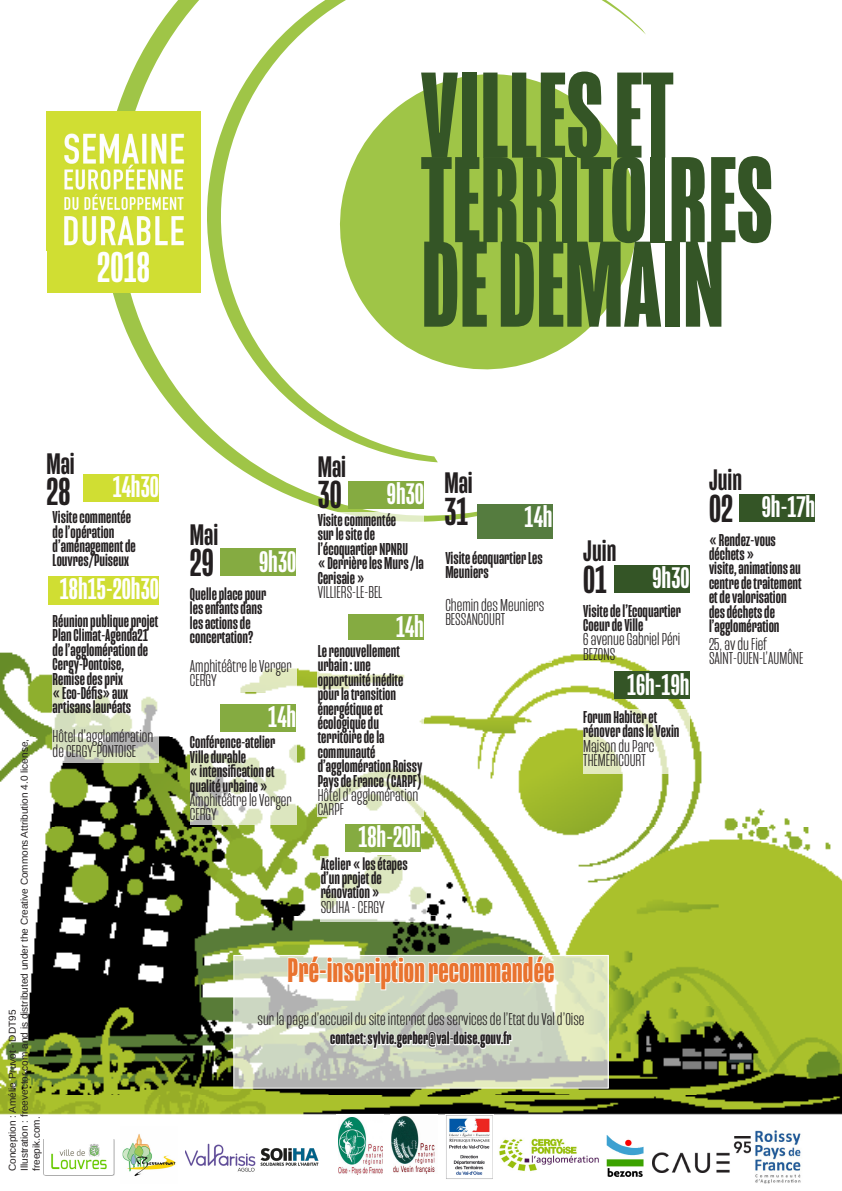
<style>
.page{position:relative;width:842px;height:1191px;background:#fff}
.page>*{position:absolute;margin:0;border:0;box-sizing:border-box;transform-origin:0 0}
.t1{font:700 125.1px "Mongoose";color:#345526}
.t2{font:500 44px "Mongoose";color:#fff}
.t3{font:500 40px "Mongoose";color:#231f20}
.t4{font:700 35px "Mongoose";color:#e9732f}
.t5{font:500 30.4px "Mongoose";color:#fff}
.t6{font:500 30.4px "Mongoose";color:#231f20}
.t7{font:500 17.6px/14.4px "Mongoose";color:#231f20}
.t8{font:300 17.6px/14.4px "Mongoose";color:#231f20}
.t9{font:700 17.6px "Mongoose";color:#231f20}
.t10{font:10px/12px "Liberation Sans";color:#231f20}
</style>
<div class="page">
<img style="left:0;top:652px;width:842px;height:462px">
<svg style="left:74px;top:0;width:403px;height:522px"></svg>
<svg style="left:320px;top:74px;width:317px;height:314px"></svg>
<svg style="left:583px;top:709px;width:107px;height:65px"></svg>
<div style="left:614px;top:565px;width:76px;height:27px;background:#345526"></div>
<div style="left:614px;top:671px;width:76px;height:28px;background:#345526"></div>
<div style="left:740px;top:494px;width:75px;height:27px;background:#345526"></div>
<img style="left:47px;top:112px;width:154px;height:137px">
<div style="left:47px;top:249px;width:154px;height:43px;background:#d0de33"></div>
<img style="left:446px;top:1115px;width:47px;height:64px">
<img style="left:499px;top:1138px;width:100px;height:34px">
<img style="left:391px;top:1115px;width:44px;height:59px">
<img style="left:338px;top:1117px;width:44px;height:57px">
<img style="left:652px;top:1136px;width:98px;height:36px">
<img style="left:185px;top:1143px;width:70px;height:29px">
<img style="left:260px;top:1148px;width:59px;height:18px">
<div style="left:477px;top:504px;width:76px;height:35px;background:#557c3f"></div>
<div style="left:445px;top:551px;width:107px;height:112px;background:#fff"></div>
<div style="left:190px;top:586px;width:106px;height:106px;background:#fff"></div>
<svg style="left:190px;top:735px;width:106px;height:89px"></svg>
<div style="left:221px;top:549px;width:75px;height:27px;background:#85ab41"></div>
<div style="left:221px;top:704px;width:75px;height:27px;background:#85ab41"></div>
<img style="left:122px;top:1134px;width:54px;height:42px">
<img style="left:606px;top:1135px;width:38px;height:42px">
<img style="left:755px;top:1131px;width:46px;height:52px">
<img style="left:44px;top:1139px;width:70px;height:36px">
<svg style="left:53px;top:652px;width:106px;height:111px"></svg>
<div style="left:48px;top:576px;width:111px;height:29px;background:#d0de33"></div>
<div style="left:83px;top:474px;width:76px;height:27px;background:#d0de33"></div>
<div style="left:348px;top:481px;width:76px;height:27px;background:#85ab41"></div>
<div style="left:348px;top:614px;width:76px;height:26px;background:#85ab41"></div>
<div style="left:318px;top:513px;width:106px;height:94px;background:#fff"></div>
<svg style="left:321px;top:856px;width:106px;height:65px"></svg>
<svg style="left:318px;top:652px;width:106px;height:164px"></svg>
<div style="left:345px;top:824px;width:76px;height:27px;background:#85ab41"></div>
<svg style="left:235px;top:957px;width:372px;height:129px;background:#ccd2be"></svg>
<svg style="left:287px;top:921px;width:269px;height:129px"></svg>
<div style="left:233px;top:955px;width:376px;height:133px;border:1px solid #fff"></div>
<p class="t2" style="left:97px;top:242px;width:54px">2018</p>
<p class="t1" style="left:421px;top:44px;width:254px">VILLES ET</p>
<p class="t1" style="left:421px;top:129px;width:354px">TERRITOIRES</p>
<p class="t1" style="left:421px;top:213px;width:305px">DE DEMAIN</p>
<p class="t6" style="left:46px;top:446px;width:30px">Mai</p>
<p class="t3" style="left:46px;top:468px;width:25px">28</p>
<p class="t5" style="left:113px;top:469px;width:48px">14h30</p>
<p class="t7" style="left:53px;top:510px;width:85px">Visite commentée de l’opération d’aménagement de<br>Louvres/Puiseux</p>
<p class="t10" style="left:18px;top:1171px;width:433px;rotate:-90deg">Illustration : freevector.com and is distributed under the Creative Commons Attribution 4.0 license, freepik.com.</p>
<p class="t10" style="left:6px;top:1171px;width:163px;rotate:-90deg">Conception : Amélie Pruvot - DDT95</p>
<p class="t5" style="left:60px;top:571px;width:101px">18h15-20h30</p>
<p class="t7" style="left:53px;top:614px;width:107px">Réunion publique projet<br>Plan Climat-Agenda21 de l’agglomération de<br>Cergy-Pontoise,</p>
<p class="t7" style="left:53px;top:672px;width:72px">Remise des prix</p>
<p class="t7" style="left:53px;top:686px;width:80px">« Eco-Défis» aux artisans lauréats</p>
<p class="t8" style="left:53px;top:729px;width:102px">Hôtel d’agglomération de CERGY-PONTOISE</p>
<p class="t6" style="left:190px;top:517px;width:30px">Mai</p>
<p class="t3" style="left:190px;top:539px;width:25px">29</p>
<p class="t7" style="left:190px;top:587px;width:78px">Quelle place pour les enfants dans les actions de concertation?</p>
<p class="t8" style="left:190px;top:659px;width:103px">Amphitéâtre le Verger<br>CERGY</p>
<p class="t5" style="left:259px;top:544px;width:39px">9h30</p>
<p class="t5" style="left:268px;top:699px;width:29px">14h</p>
<p class="t7" style="left:190px;top:735px;width:87px">Conférence-atelier<br>Ville durable<br>« intensification et qualité urbaine »</p>
<p class="t8" style="left:190px;top:793px;width:103px">Amphitéâtre le Verger<br>CERGY</p>
<p class="t6" style="left:318px;top:450px;width:30px">Mai</p>
<p class="t3" style="left:318px;top:472px;width:25px">30</p>
<p class="t5" style="left:387px;top:476px;width:39px">9h30</p>
<p class="t7" style="left:318px;top:513px;width:80px">Visite commentée</p>
<p class="t7" style="left:318px;top:527px;width:108px">sur le site de l’écoquartier NPNRU<br>« Derrière les Murs /la<br>Cerisaie »</p>
<p class="t8" style="left:318px;top:585px;width:66px">VILLIERS-LE-BEL</p>
<p class="t5" style="left:396px;top:609px;width:29px">14h</p>
<p class="t7" style="left:318px;top:644px;width:106px">Le renouvellement urbain : une opportunité inédite pour la transition énergétique et écologique du territoire de la communauté d’agglomération Roissy<br>Pays de France (CARPF)</p>
<p class="t8" style="left:318px;top:788px;width:102px">Hôtel d’agglomération<br>CARPF</p>
<p class="t5" style="left:358px;top:819px;width:64px">18h-20h</p>
<p class="t7" style="left:321px;top:856px;width:88px">Atelier « les étapes d’un projet de rénovation »</p>
<p class="t8" style="left:321px;top:900px;width:66px">SOLIHA - CERGY</p>
<p class="t6" style="left:444px;top:466px;width:30px">Mai</p>
<p class="t3" style="left:444px;top:488px;width:25px">31</p>
<p class="t5" style="left:525px;top:500px;width:29px">14h</p>
<p class="t7" style="left:445px;top:551px;width:99px">Visite écoquartier Les<br>Meuniers</p>
<p class="t8" style="left:445px;top:598px;width:101px">Chemin des Meuniers</p>
<p class="t8" style="left:445px;top:612px;width:61px">BESSANCOURT</p>
<p class="t6" style="left:583px;top:534px;width:35px">Juin</p>
<p class="t3" style="left:583px;top:556px;width:25px">01</p>
<p class="t7" style="left:583px;top:604px;width:99px">Visite de l’Ecoquartier<br>Coeur de Ville</p>
<p class="t8" style="left:583px;top:632px;width:99px">6 avenue Gabriel Péri</p>
<p class="t8" style="left:583px;top:647px;width:33px">BEZONS</p>
<p class="t5" style="left:652px;top:561px;width:39px">9h30</p>
<p class="t5" style="left:627px;top:667px;width:64px">16h-19h</p>
<p class="t7" style="left:583px;top:710px;width:98px">Forum Habiter et rénover dans le Vexin</p>
<p class="t8" style="left:583px;top:738px;width:72px">Maison du Parc</p>
<p class="t8" style="left:583px;top:753px;width:64px">THÉMÉRICOURT</p>
<p class="t4" style="left:288px;top:950px;width:268px">Pré-inscription recommandée</p>
<p class="t8" style="left:257px;top:1012px;width:328px">sur la page d’accueil du site internet des services de l’Etat du Val d’Oise</p>
<p class="t9" style="left:330px;top:1028px;width:183px">contact: sylvie.gerber@val-doise.gouv.fr</p>
<p class="t6" style="left:709px;top:463px;width:35px">Juin</p>
<p class="t3" style="left:709px;top:485px;width:25px">02</p>
<p class="t7" style="left:709px;top:533px;width:68px">« Rendez-vous déchets »</p>
<p class="t7" style="left:709px;top:561px;width:94px">visite, animations au centre de traitement et de valorisation des déchets de l’agglomération</p>
<p class="t8" style="left:709px;top:637px;width:59px">25, av du Fief</p>
<p class="t8" style="left:709px;top:651px;width:96px">SAINT-OUEN-L’AUMÔNE</p>
<p class="t5" style="left:762px;top:490px;width:55px">9h-17h</p>
</div>
